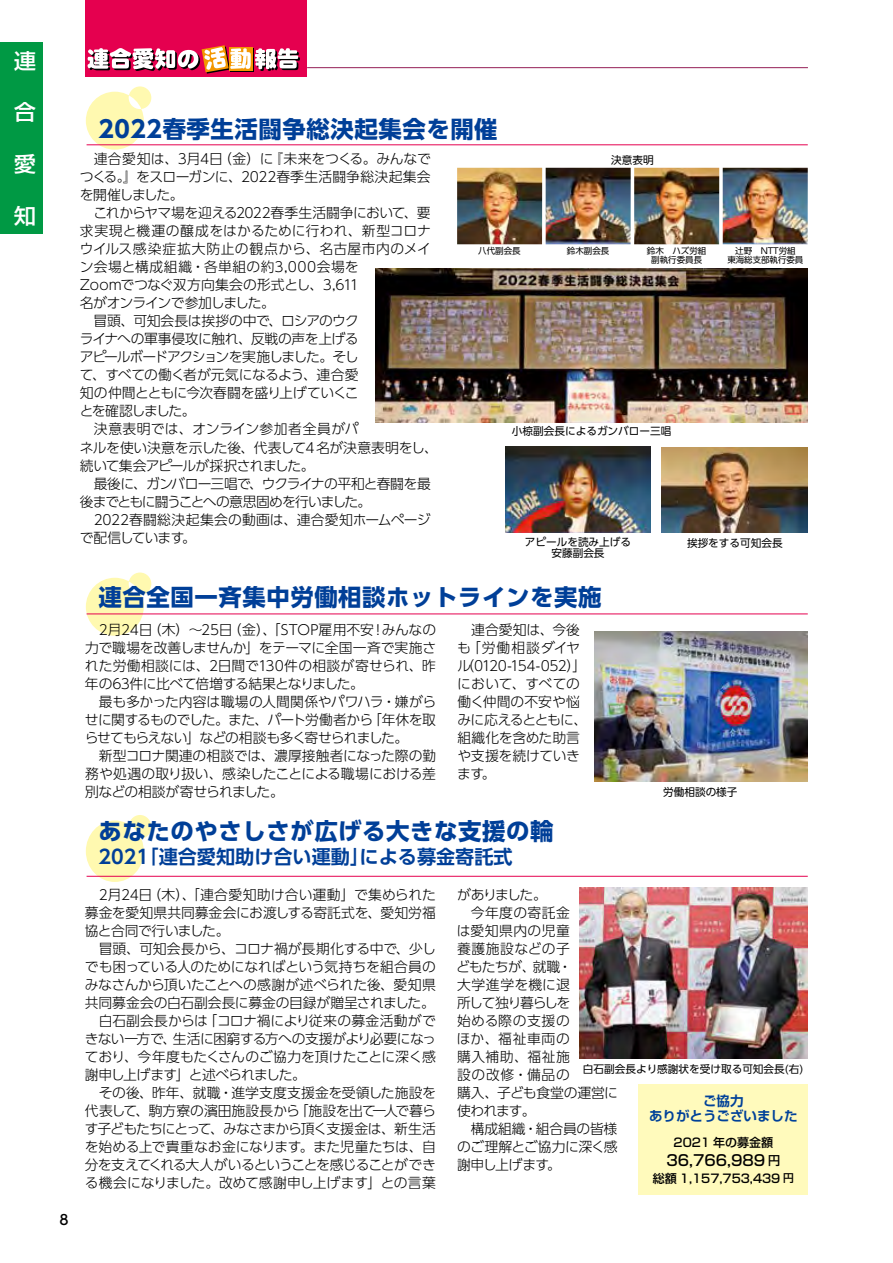
<style>
.page{position:relative;width:893px;height:1263px;background:#fff}
.page>*{position:absolute;margin:0;border:0;box-sizing:border-box;transform-origin:0 0}
.t1{font:700 23.4px "UD Shin Go Pro";letter-spacing:.025em;color:#003f98}
.t2{font:500 21.15px "Shin Go Pro";color:#fff;scale:1.05 1}
.t3{font:700 19.2px "UD Shin Go Pro De";color:#003f98}
.t4{font:500 15px "Shin Go Pr 6";color:#000}
.t5{font:300 13.8px/18px "UD Shin Go Pro";letter-spacing:-.025em;color:#000;text-align:justify}
.t6{font:300 13.8px "UD Shin Go Pro";color:#000}
.t7{font:300 13.8px "UD Shin Go Pro";letter-spacing:-.08em;color:#000}
.t8{font:300 13.8px "UD Shin Go Pro";letter-spacing:-.055em;color:#000}
.t9{font:300 13.8px "UD Shin Go Pro";letter-spacing:-.045em;color:#000}
.t10{font:300 13.8px "UD Shin Go Pro";letter-spacing:.015em;color:#000}
.t11{font:300 13.8px "UD Shin Go Pro";letter-spacing:.03em;color:#000}
.t12{font:300 13.8px "UD Shin Go Pro";letter-spacing:-.075em;color:#000}
.t13{font:300 13.8px "UD Shin Go Pro";letter-spacing:-.06em;color:#000}
.t14{font:300 13.8px "UD Shin Go Pro";letter-spacing:.025em;color:#000}
.t15{font:300 13.8px "UD Shin Go Pro";letter-spacing:.035em;color:#000}
.t16{font:300 13.8px "UD Shin Go Pro";letter-spacing:-.09em;color:#000}
.t17{font:300 13.8px "UD Shin Go Pro";letter-spacing:-.1em;color:#000}
.t18{font:300 13.8px "UD Shin Go Pro";letter-spacing:-.095em;color:#000}
.t19{font:300 13.8px "UD Shin Go Pro";letter-spacing:.04em;color:#000}
.t20{font:300 13.8px "UD Shin Go Pro";letter-spacing:.045em;color:#000}
.t21{font:500 13.8px "UD Shin Go Pro";color:#000}
.t22{font:700 13.5px/15px "Shin Go Pr 6 De";color:#004199;text-align:center}
.t23{font:500 12px "Shin Go Pr 6";color:#000}
.t24{font:10.65px/10.5px "UD Shin Go Pro";color:#000;text-align:center}
.t25{font:8.55px/9px "UD Shin Go Pro";color:#000;text-align:center}
.s1{font-size:12.15px}
.s2{font-size:10.8px}
</style>
<div class="page">
<div style="left:0;top:43px;width:43px;height:191px;background:#094"></div>
<div style="left:85px;top:0;width:221px;height:76px;background:#e5004f"></div>
<svg style="left:87px;top:45px;width:213px;height:29px"></svg>
<hr style="left:307px;top:67px;width:501px;height:1px;background:#941e56">
<svg style="left:86px;top:572px;width:65px;height:64px"></svg>
<svg style="left:86px;top:815px;width:65px;height:67px"></svg>
<hr style="left:87px;top:613px;width:721px;height:1px;background:#e5004f">
<hr style="left:87px;top:876px;width:721px;height:1px;background:#e5004f">
<svg style="left:86px;top:86px;width:65px;height:64px"></svg>
<hr style="left:87px;top:144px;width:721px;height:1px;background:#e5004f">
<img style="left:594px;top:631px;width:214px;height:151px">
<img style="left:579px;top:887px;width:229px;height:171px">
<img style="left:376px;top:269px;width:432px;height:153px">
<img style="left:723px;top:168px;width:85px;height:76px">
<img style="left:634px;top:168px;width:85px;height:76px">
<img style="left:546px;top:168px;width:85px;height:76px">
<img style="left:457px;top:168px;width:85px;height:76px">
<img style="left:505px;top:447px;width:146px;height:85px">
<div style="left:639px;top:1084px;width:169px;height:110px;background:#fffabc"></div>
<img style="left:662px;top:447px;width:146px;height:86px">
<h2 class="t2" style="left:14px;top:43px;width:22px">連</h2>
<h2 class="t2" style="left:14px;top:95px;width:22px">合</h2>
<h2 class="t2" style="left:14px;top:147px;width:22px">愛</h2>
<h2 class="t2" style="left:14px;top:198px;width:21px">知</h2>
<p class="t21" style="left:60px;top:1208px;width:11px">8</p>
<h1 class="t1" style="left:99px;top:110px;width:401px">2022春季生活闘争総決起集会を開催</h1>
<p class="t5" style="left:80px;top:150px;width:352px;text-indent:14px">連合愛知は、3月4日（金）に『未来をつくる。みんなでつくる。』をスローガンに、2022春季生活闘争総決起集会を開催しました。</p>
<p class="t5" style="left:94px;top:204px;width:339px">これからヤマ場を迎える2022春季生活闘争において、要</p>
<p class="t10" style="left:80px;top:220px;width:352px">求実現と機運の醸成をはかるために行われ、新型コロナ</p>
<p class="t15" style="left:80px;top:238px;width:353px">ウイルス感染症拡大防止の観点から、名古屋市内のメイ</p>
<p class="t11" style="left:80px;top:256px;width:280px">ン会場と構成組織・各単組の約3,000会場を</p>
<p class="t5" style="left:80px;top:276px;width:281px">Zoomでつなぐ双方向集会の形式とし、3,611</p>
<p class="t7" style="left:80px;top:292px;width:197px">名がオンラインで参加しました。</p>
<p class="t5" style="left:94px;top:312px;width:267px">冒頭、可知会長は挨拶の中で、ロシアのウク</p>
<p class="t5" style="left:80px;top:330px;width:280px">ライナへの軍事侵攻に触れ、反戦の声を上げる</p>
<p class="t16" style="left:80px;top:346px;width:280px">アピールボードアクションを実施しました。そし</p>
<p class="t5" style="left:80px;top:366px;width:280px">て、すべての働く者が元気になるよう、連合愛</p>
<p class="t5" style="left:80px;top:384px;width:280px">知の仲間とともに今次春闘を盛り上げていくこ</p>
<p class="t18" style="left:80px;top:400px;width:117px">とを確認しました。</p>
<p class="t14" style="left:94px;top:418px;width:266px">決意表明では、オンライン参加者全員がパ</p>
<p class="t5" style="left:80px;top:438px;width:360px">ネルを使い決意を示した後、代表して４名が決意表明をし、</p>
<p class="t13" style="left:80px;top:454px;width:236px">続いて集会アピールが採択されました。</p>
<p class="t8" style="left:94px;top:472px;width:339px">最後に、ガンバロー三唱で、ウクライナの平和と春闘を最</p>
<p class="t7" style="left:80px;top:490px;width:293px">後までともに闘うことへの意思固めを行いました。</p>
<p class="t6" style="left:94px;top:508px;width:339px">2022春闘総決起集会の動画は、連合愛知ホームページ</p>
<p class="t13" style="left:80px;top:526px;width:118px">で配信しています。</p>
<p class="t24" style="left:611px;top:155px;width:44px">決意表明</p>
<p class="t25" style="left:478px;top:246px;width:44px">八代副会長</p>
<p class="t25" style="left:567px;top:246px;width:44px">鈴木副会長</p>
<p class="t25" style="left:647px;top:246px;width:61px">鈴木　ハズ労組副執行委員長</p>
<p class="t25" style="left:727px;top:246px;width:78px">辻野　NTT労組<br>東海総支部執行委員</p>
<p class="t24" style="left:512px;top:425px;width:161px">小椋副会長によるガンバロー三唱</p>
<p class="t24" style="left:525px;top:536px;width:108px">アピールを読み上げる安藤副会長</p>
<p class="t24" style="left:687px;top:537px;width:97px">挨拶をする可知会長</p>
<h1 class="t1" style="left:99px;top:578px;width:504px">連合全国一斉集中労働相談ホットラインを実施</h1>
<p class="t5" style="left:85px;top:620px;width:353px;text-indent:14px">2月24日（木）～25日（金）、「STOP雇用不安！みんなの力で職場を改善しませんか」をテーマに全国一斉で実施された労働相談には、2日間で130件の相談が寄せられ、昨年の63件に比べて倍増する結果となりました。</p>
<p class="t5" style="left:85px;top:692px;width:353px;text-indent:14px">最も多かった内容は職場の人間関係やパワハラ・嫌がらせに関するものでした。また、パート労働者から「年休を取らせてもらえない」などの相談も多く寄せられました。</p>
<p class="t5" style="left:85px;top:746px;width:353px;text-indent:14px">新型コロナ関連の相談では、濃厚接触者になった際の勤務や処遇の取り扱い、感染したことによる職場における差別などの相談が寄せられました。</p>
<p class="t5" style="left:457px;top:620px;width:131px;text-align:left;text-indent:14px">連合愛知は、今後も「労働相談ダイヤル（0120-154-052）」において、すべての働く仲間の不安や悩みに応えるとともに、組織化を含めた助言や支援を続けていきます。</p>
<h1 class="t1" style="left:99px;top:812px;width:456px">あなたのやさしさが広げる大きな支援の輪</h1>
<h3 class="t3" style="left:99px;top:841px;width:416px">2021「連合愛知助け合い運動」による募金寄託式</h3>
<p class="t24" style="left:663px;top:786px;width:76px">労働相談の様子</p>
<p class="t5" style="left:85px;top:885px;width:352px;text-indent:14px">2月24日（木）、「連合愛知助け合い運動」で集められた募金を愛知県共同募金会にお渡しする寄託式を、愛知労福協と合同で行いました。</p>
<p class="t5" style="left:99px;top:939px;width:339px">冒頭、可知会長から、コロナ禍が長期化する中で、少し</p>
<p class="t5" style="left:85px;top:957px;width:352px">でも困っている人のためになればという気持ちを組合員の</p>
<p class="t5" style="left:85px;top:975px;width:352px">みなさんから頂いたことへの感謝が述べられた後、愛知県</p>
<p class="t5" style="left:85px;top:993px;width:351px">共同募金会の白石副会長に募金の目録が贈呈されました。</p>
<p class="t6" style="left:99px;top:1009px;width:339px">白石副会長からは「コロナ禍により従来の募金活動がで</p>
<p class="t9" style="left:85px;top:1027px;width:353px">きない一方で、生活に困窮する方への支援がより必要になっ</p>
<p class="t5" style="left:85px;top:1047px;width:352px">ており、今年度もたくさんのご協力を頂けたことに深く感</p>
<p class="t8" style="left:85px;top:1063px;width:222px">謝申し上げます」と述べられました。</p>
<p class="t6" style="left:99px;top:1081px;width:339px">その後、昨年、就職・進学支度支援金を受領した施設を</p>
<p class="t5" style="left:85px;top:1101px;width:353px">代表して、駒方寮の濱田施設長から「施設を出て一人で暮ら</p>
<p class="t12" style="left:85px;top:1117px;width:352px">す子どもたちにとって、みなさまから頂く支援金は、新生活</p>
<p class="t5" style="left:85px;top:1137px;width:353px">を始める上で貴重なお金になります。また児童たちは、自</p>
<p class="t7" style="left:85px;top:1153px;width:352px">分を支えてくれる大人がいるということを感じることができ</p>
<p class="t5" style="left:85px;top:1173px;width:352px">る機会になりました。改めて感謝申し上げます」との言葉</p>
<p class="t5" style="left:457px;top:885px;width:91px">がありました。</p>
<p class="t14" style="left:471px;top:901px;width:100px">今年度の寄託金</p>
<p class="t11" style="left:457px;top:919px;width:115px">は愛知県内の児童</p>
<p class="t19" style="left:457px;top:937px;width:114px">養護施設などの子</p>
<p class="t5" style="left:456px;top:957px;width:117px">どもたちが、就職・</p>
<p class="t10" style="left:457px;top:973px;width:114px">大学進学を機に退</p>
<p class="t17" style="left:457px;top:991px;width:115px">所して独り暮らしを</p>
<p class="t20" style="left:457px;top:1009px;width:114px">始める際の支援の</p>
<p class="t5" style="left:457px;top:1029px;width:115px">ほか、福祉車両の</p>
<p class="t5" style="left:457px;top:1047px;width:114px">購入補助、福祉施</p>
<p class="t5" style="left:457px;top:1065px;width:114px">設の改修・備品の</p>
<p class="t5" style="left:457px;top:1083px;width:163px">購入、子ども食堂の運営に</p>
<p class="t5" style="left:457px;top:1101px;width:80px">使われます。</p>
<p class="t5" style="left:471px;top:1119px;width:148px">構成組織・組合員の皆様</p>
<p class="t5" style="left:457px;top:1137px;width:162px">のご理解とご協力に深く感</p>
<p class="t9" style="left:457px;top:1153px;width:105px">謝申し上げます。</p>
<p class="t24" style="left:583px;top:1063px;width:222px">白石副会長より感謝状を受け取る可知会長(右)</p>
<p class="t22" style="left:649px;top:1093px;width:150px">ご協力<br>ありがとうございました</p>
<p class="t23" style="left:674px;top:1132px;width:101px">2021 年の募金額</p>
<p class="t4" style="left:666px;top:1148px;width:116px">36,766,989 <span class="s1">円</span></p>
<p class="t23" style="left:653px;top:1168px;width:142px">総額 1,157,753,439 <span class="s2">円</span></p>
</div>
